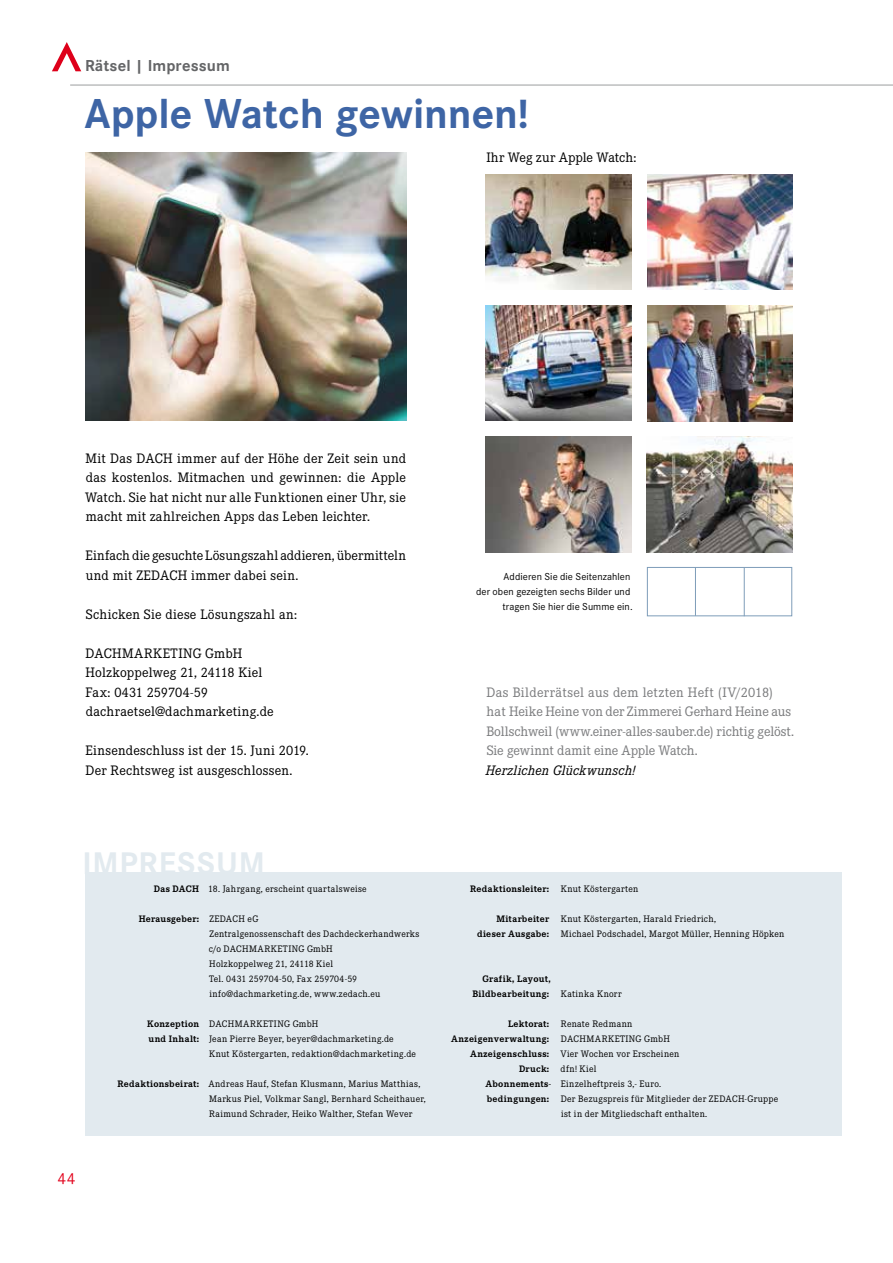
<style>
.page{position:relative;width:893px;height:1263px;background:#fff}
.page>*{position:absolute;margin:0;border:0;box-sizing:border-box;transform-origin:0 0}
.t1{font:700 43.5px "Corporate S Pro";color:#3e65a5}
.t2{font:700 32.4px "Corporate S Pro";letter-spacing:.025em;color:#e2eaef}
.t3{font:700 16.5px "Corporate S Pro";letter-spacing:.01em;color:#646567}
.t4{font:16.5px "Corporate S Pro";color:#e2001a}
.t5{font:14.25px/19.5px "Corporate E Pro";letter-spacing:.01em;color:#000}
.t6{font:14.25px/19.5px "Corporate E Pro";letter-spacing:.005em;color:#7b7c7e}
.t7{font:italic 14.25px "Corporate E Pro";letter-spacing:.01em;color:#000}
.t8{font:10.5px/15px "Corporate S Pro";letter-spacing:.005em;color:#000;text-align:right}
.t9{font:9.75px/15px "Corporate E Pro";letter-spacing:.03em;color:#000}
.t10{font:700 9.75px/15px "Corporate E Pro";letter-spacing:.035em;color:#000;text-align:right}
</style>
<div class="page">
<div style="left:85px;top:872px;width:757px;height:263px;background:#e2eaef"></div>
<img style="left:486px;top:436px;width:146px;height:116px">
<hr style="left:70px;top:85px;width:823px;height:1px;background:#9c9e9f">
<img style="left:486px;top:174px;width:146px;height:116px">
<img style="left:85px;top:152px;width:322px;height:269px">
<img style="left:647px;top:174px;width:146px;height:116px">
<img style="left:486px;top:306px;width:146px;height:115px">
<img style="left:647px;top:436px;width:145px;height:116px">
<img style="left:647px;top:306px;width:146px;height:115px">
<svg style="left:52px;top:42px;width:29px;height:29px"></svg>
<div style="left:647px;top:567px;width:145px;height:49px;border:1px solid #7e9db9"></div>
<hr style="left:695px;top:567px;width:1px;height:49px;background:#7e9db9">
<hr style="left:744px;top:568px;width:1px;height:48px;background:#7e9db9">
<h3 class="t3" style="left:85px;top:52px;width:146px">Rätsel | Impressum</h3>
<h1 class="t1" style="left:85px;top:79px;width:446px">Apple Watch gewinnen!</h1>
<h3 class="t5" style="left:486px;top:147px;width:151px">Ihr Weg zur Apple Watch:</h3>
<h3 class="t5" style="left:85px;top:447px;width:323px;text-align:justify">Mit Das DACH immer auf der Höhe der Zeit sein und das kostenlos. Mitmachen und gewinnen: die Apple Watch. Sie hat nicht nur alle Funktionen einer Uhr, sie macht mit zahlreichen Apps das Leben leichter.</h3>
<h3 class="t5" style="left:86px;top:545px;width:322px">Einfach die gesuchte Lösungszahl addieren, übermitteln und mit ZEDACH immer dabei sein.</h3>
<h3 class="t5" style="left:86px;top:603px;width:212px">Schicken Sie diese Lösungszahl an:</h3>
<h3 class="t5" style="left:86px;top:643px;width:190px">DACHMARKETING GmbH<br>Holzkoppelweg 21, 24118 Kiel<br>Fax: 0431 259704-59 dachraetsel@dachmarketing.de</h3>
<h3 class="t5" style="left:86px;top:740px;width:225px">Einsendeschluss ist der 15. Juni 2019.<br>Der Rechtsweg ist ausgeschlossen.</h3>
<p class="t8" style="left:476px;top:568px;width:158px">Addieren Sie die Seitenzahlen<br>der oben gezeigten sechs Bilder und tragen Sie hier die Summe ein.</p>
<h3 class="t6" style="left:486px;top:681px;width:309px">Das Bilderrätsel aus dem letzten Heft (IV/2018) hat Heike Heine von der Zimmerei Gerhard Heine aus Bollschweil (www.einer-alles-sauber.de) richtig gelöst.<br>Sie gewinnt damit eine Apple Watch.</h3>
<h3 class="t7" style="left:486px;top:760px;width:151px">Herzlichen Glückwunsch!</h3>
<h2 class="t2" style="left:82px;top:838px;width:184px">IMPRESSUM</h2>
<p class="t9" style="left:208px;top:881px;width:160px">18. Jahrgang, erscheint quartalsweise</p>
<p class="t9" style="left:209px;top:911px;width:212px">ZEDACH eG<br>Zentralgenossenschaft des Dachdeckerhandwerks c/o DACHMARKETING GmbH<br>Holzkoppelweg 21, 24118 Kiel<br>Tel. 0431 259704-50, Fax 259704-59 info@dachmarketing.de, www.zedach.eu</p>
<p class="t9" style="left:209px;top:1016px;width:208px">DACHMARKETING GmbH<br>Jean Pierre Beyer, beyer@dachmarketing.de<br>Knut Köstergarten, redaktion@dachmarketing.de</p>
<p class="t9" style="left:208px;top:1076px;width:219px">Andreas Hauf, Stefan Klusmann, Marius Matthias,<br>Markus Piel, Volkmar Sangl, Bernhard Scheithauer,<br>Raimund Schrader, Heiko Walther, Stefan Wever</p>
<p class="t10" style="left:154px;top:881px;width:47px">Das DACH</p>
<p class="t10" style="left:139px;top:911px;width:62px">Herausgeber:</p>
<p class="t10" style="left:147px;top:1016px;width:54px;text-align:left">Konzeption und Inhalt:</p>
<p class="t10" style="left:117px;top:1076px;width:83px">Redaktionsbeirat:</p>
<h3 class="t4" style="left:58px;top:1167px;width:20px">44</h3>
<p class="t10" style="left:470px;top:881px;width:81px">Redaktionsleiter:</p>
<p class="t10" style="left:477px;top:911px;width:74px">Mitarbeiter dieser Ausgabe:</p>
<p class="t10" style="left:472px;top:971px;width:80px">Grafik, Layout,<br>Bildbearbeitung:</p>
<p class="t10" style="left:451px;top:1016px;width:101px">Lektorat:<br>Anzeigenverwaltung:<br>Anzeigenschluss:<br>Druck:<br>Abonnements&shy;bedingungen:</p>
<p class="t9" style="left:561px;top:881px;width:79px">Knut Köstergarten</p>
<p class="t9" style="left:561px;top:911px;width:225px">Knut Köstergarten, Harald Friedrich,<br>Michael Podschadel, Margot Müller, Henning Höpken</p>
<p class="t9" style="left:561px;top:986px;width:62px">Katinka Knorr</p>
<p class="t9" style="left:560px;top:1016px;width:219px">Renate Redmann<br>DACHMARKETING GmbH<br>Vier Wochen vor Erscheinen<br>dfn! Kiel<br>Einzelheftpreis 3,- Euro.<br>Der Bezugspreis für Mitglieder der ZEDACH-Gruppe ist in der Mitgliedschaft enthalten.</p>
</div>
